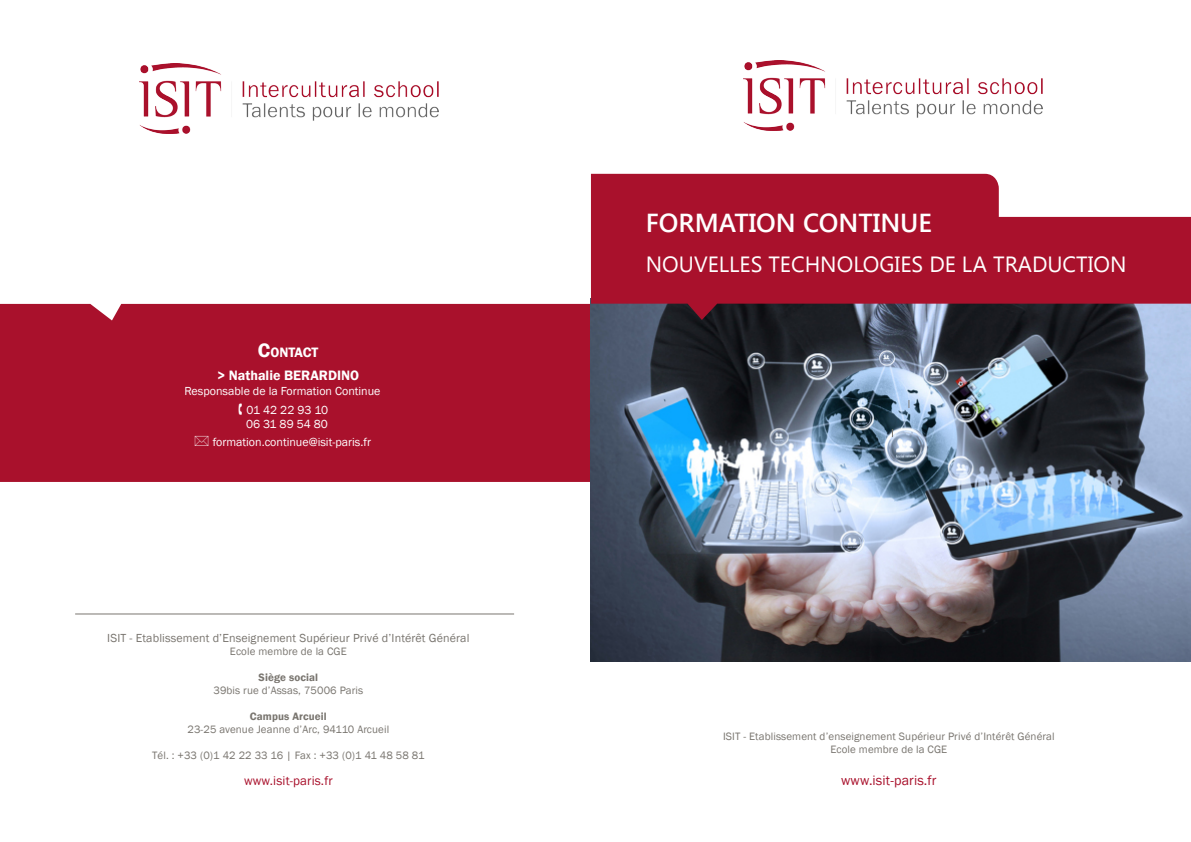
<style>
.page{position:relative;width:1191px;height:842px;background:#fff}
.page>*{position:absolute;margin:0;border:0;box-sizing:border-box;transform-origin:0 0}
.t1{font:600 26px "Segoe UI";color:#fff}
.t2{font:22px "Segoe UI";color:#fff}
.t3{font:600 14px "Franklin Gothic";color:#fff}
.t4{font:14px "Franklin Gothic";letter-spacing:.01em;color:#a9112c}
.t5{font:600 14px "Franklin Gothic";letter-spacing:-.01em;color:#fff}
.t6{font:13px "Franklin Gothic";letter-spacing:.01em;color:#a9112c}
.t7{font:12px "Franklin Gothic";color:#fff}
.t8{font:12px "Franklin Gothic";letter-spacing:.01em;color:#79756f}
.t9{font:11px/13px "Franklin Gothic";letter-spacing:.01em;color:#79756f;text-align:center}
.t10{font:600 11px "Franklin Gothic";letter-spacing:.01em;color:#79756f}
.s1{font-size:20px}
.s2{font-weight:800}
</style>
<div class="page">
<hr style="left:75px;top:613px;width:439px;height:1px;background:#79756f">
<div style="left:0;top:304px;width:591px;height:178px;background:#a9112c"></div>
<img style="left:591px;top:320px;width:600px;height:341px">
<svg style="left:591px;top:174px;width:600px;height:146px;fill:#a9112c"></svg>
<img style="left:743px;top:61px;width:300px;height:70px">
<img style="left:140px;top:63px;width:299px;height:70px">
<svg style="left:239px;top:403px;width:3px;height:11px"></svg>
<svg style="left:195px;top:436px;width:14px;height:10px"></svg>
<p class="t5" style="left:258px;top:344px;width:62px"><span class="s1">C</span>ONTACT</p>
<p class="t3" style="left:217px;top:367px;width:144px"><span class="s2">&gt;</span> Nathalie BERARDINO</p>
<p class="t7" style="left:184px;top:383px;width:198px">Responsable de la Formation Continue</p>
<p class="t7" style="left:247px;top:402px;width:83px">01 42 22 93 10</p>
<p class="t7" style="left:246px;top:417px;width:83px">06 31 89 54 80</p>
<p class="t7" style="left:213px;top:435px;width:160px">formation.continue@isit-paris.fr</p>
<p class="t8" style="left:107px;top:631px;width:364px">ISIT - Etablissement d’Enseignement Supérieur Privé d’Intérêt Général</p>
<p class="t9" style="left:230px;top:645px;width:118px">Ecole membre de la CGE</p>
<p class="t10" style="left:258px;top:671px;width:61px">Siège social</p>
<p class="t9" style="left:213px;top:684px;width:151px">39bis rue d’Assas, 75006 Paris</p>
<p class="t10" style="left:250px;top:710px;width:79px">Campus Arcueil</p>
<p class="t9" style="left:187px;top:723px;width:203px">23-25 avenue Jeanne d’Arc, 94110 Arcueil</p>
<p class="t9" style="left:152px;top:749px;width:274px">Tél. : +33 (0)1 42 22 33 16 | Fax : +33 (0)1 41 48 58 81</p>
<p class="t6" style="left:244px;top:773px;width:90px">www.isit-paris.fr</p>
<p class="t1" style="left:646px;top:204px;width:288px">FORMATION CONTINUE</p>
<p class="t2" style="left:646px;top:248px;width:482px">NOUVELLES TECHNOLOGIES DE LA TRADUCTION</p>
<p class="t9" style="left:723px;top:730px;width:333px">ISIT - Etablissement d’enseignement Supérieur Privé d’Intérêt Général<br>Ecole membre de la CGE</p>
<p class="t4" style="left:841px;top:772px;width:97px">www.isit-paris.fr</p>
</div>
